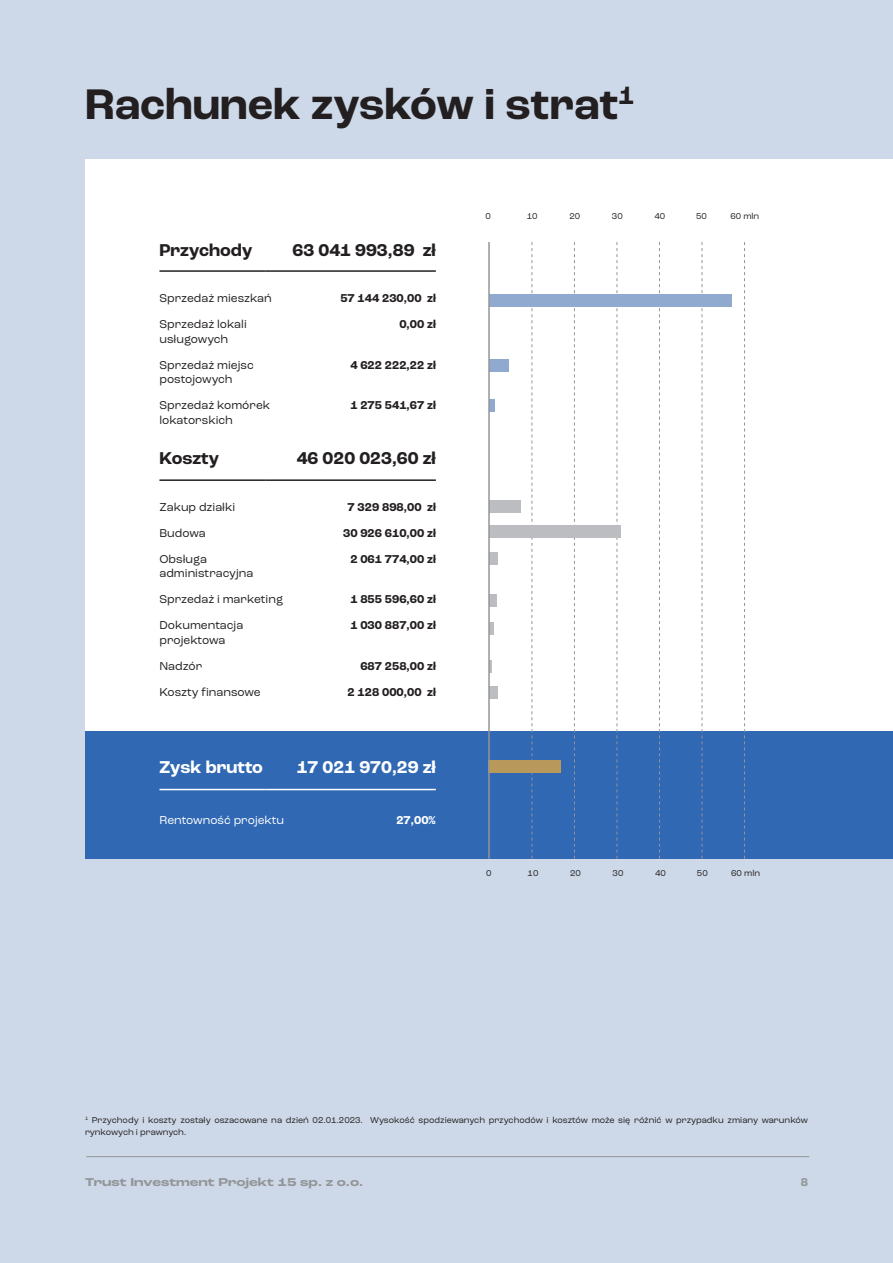
<style>
.page{position:relative;width:893px;height:1263px;background:#cdd9e8}
.page>*{position:absolute;margin:0;border:0;box-sizing:border-box;transform-origin:0 0}
.t1{font:700 45px "Roc Grotesk";color:#231f20}
.t2{font:700 18px "Roc Grotesk";color:#231f20}
.t3{font:700 18px "Roc Grotesk";color:#fff}
.t4{font:12px/14.4px "Roc Grotesk";color:#231f20}
.t5{font:700 12px "Roc Grotesk";color:#231f20}
.t6{font:700 expanded 12px "Roc Grotesk";color:#939598}
.t7{font:12px "Roc Grotesk";color:#fff}
.t8{font:700 12px "Roc Grotesk";color:#fff}
.t9{font:700 12px "Roc Grotesk";color:#939598}
.t10{font:9px/12px "Roc Grotesk";color:#231f20}
</style>
<div class="page">
<hr style="left:86px;top:1156px;width:723px;height:1px;background:#939598">
<div style="left:85px;top:159px;width:808px;height:700px;background:#fff"></div>
<div style="left:85px;top:731px;width:808px;height:128px;background:#3068b3"></div>
<svg style="left:531px;top:242px;width:1px;height:617px"></svg>
<svg style="left:574px;top:242px;width:1px;height:617px"></svg>
<svg style="left:659px;top:242px;width:1px;height:617px"></svg>
<svg style="left:617px;top:242px;width:1px;height:617px"></svg>
<hr style="left:159px;top:270px;width:107px;height:2px;background:#231f20">
<hr style="left:266px;top:270px;width:170px;height:2px;background:#231f20">
<hr style="left:159px;top:479px;width:107px;height:2px;background:#231f20">
<hr style="left:266px;top:479px;width:170px;height:2px;background:#231f20">
<hr style="left:159px;top:789px;width:107px;height:1px;background:#fff">
<hr style="left:266px;top:789px;width:170px;height:1px;background:#fff">
<div style="left:489px;top:500px;width:31px;height:13px;background:#bcbdc0"></div>
<div style="left:489px;top:594px;width:8px;height:13px;background:#bcbdc0"></div>
<div style="left:489px;top:359px;width:20px;height:12px;background:#8fa9cf"></div>
<div style="left:489px;top:399px;width:5px;height:13px;background:#8fa9cf"></div>
<div style="left:489px;top:525px;width:131px;height:13px;background:#bcbdc0"></div>
<div style="left:489px;top:760px;width:72px;height:12px;background:#b8985b"></div>
<hr style="left:489px;top:622px;width:4px;height:13px;background:#bcbdc0">
<div style="left:489px;top:552px;width:8px;height:13px;background:#bcbdc0"></div>
<div style="left:489px;top:686px;width:9px;height:13px;background:#bcbdc0"></div>
<svg style="left:490px;top:660px;width:2px;height:13px"></svg>
<svg style="left:702px;top:242px;width:1px;height:617px"></svg>
<svg style="left:744px;top:242px;width:1px;height:617px"></svg>
<div style="left:489px;top:294px;width:243px;height:13px;background:#8fa9cf"></div>
<hr style="left:488px;top:242px;width:2px;height:617px;background:#939598">
<h1 class="t1" style="left:85px;top:76px;width:551px">Rachunek zysków i strat<sup>1</sup></h1>
<h2 class="t2" style="left:159px;top:239px;width:95px">Przychody</h2>
<h2 class="t2" style="left:293px;top:239px;width:145px">63 041 993,89 zł</h2>
<p class="t4" style="left:159px;top:291px;width:114px">Sprzedaż mieszkań</p>
<p class="t5" style="left:340px;top:291px;width:97px">57 144 230,00 zł</p>
<p class="t4" style="left:159px;top:317px;width:89px">Sprzedaż lokali usługowych</p>
<p class="t5" style="left:399px;top:317px;width:38px">0,00 zł</p>
<p class="t4" style="left:159px;top:358px;width:96px">Sprzedaż miejsc postojowych</p>
<p class="t5" style="left:350px;top:357px;width:87px">4 622 222,22 zł</p>
<p class="t4" style="left:159px;top:398px;width:112px">Sprzedaż komórek lokatorskich</p>
<p class="t5" style="left:350px;top:398px;width:87px">1 275 541,67 zł</p>
<h2 class="t2" style="left:159px;top:447px;width:61px">Koszty</h2>
<h2 class="t2" style="left:297px;top:447px;width:141px">46 020 023,60 zł</h2>
<p class="t4" style="left:159px;top:499px;width:77px">Zakup działki</p>
<p class="t5" style="left:348px;top:499px;width:90px">7 329 898,00 zł</p>
<p class="t4" style="left:159px;top:525px;width:48px">Budowa</p>
<p class="t5" style="left:343px;top:525px;width:94px">30 926 610,00 zł</p>
<p class="t4" style="left:159px;top:552px;width:95px">Obsługa administracyjna</p>
<p class="t5" style="left:350px;top:551px;width:87px">2 061 774,00 zł</p>
<p class="t4" style="left:159px;top:592px;width:125px">Sprzedaż i marketing</p>
<p class="t5" style="left:350px;top:592px;width:87px">1 855 596,60 zł</p>
<p class="t4" style="left:159px;top:618px;width:85px">Dokumentacja projektowa</p>
<p class="t5" style="left:350px;top:618px;width:87px">1 030 887,00 zł</p>
<p class="t4" style="left:159px;top:659px;width:44px">Nadzór</p>
<p class="t5" style="left:360px;top:658px;width:77px">687 258,00 zł</p>
<p class="t4" style="left:159px;top:685px;width:103px">Koszty finansowe</p>
<p class="t5" style="left:348px;top:685px;width:90px">2 128 000,00 zł</p>
<h2 class="t3" style="left:159px;top:756px;width:105px">Zysk brutto</h2>
<h2 class="t3" style="left:297px;top:756px;width:141px">17 021 970,29 zł</h2>
<p class="t7" style="left:159px;top:813px;width:126px">Rentowność projektu</p>
<p class="t8" style="left:396px;top:813px;width:41px">27,00%</p>
<p class="t10" style="left:486px;top:210px;width:7px">0</p>
<p class="t10" style="left:527px;top:210px;width:12px">10</p>
<p class="t10" style="left:569px;top:210px;width:12px">20</p>
<p class="t10" style="left:612px;top:210px;width:12px">30</p>
<p class="t10" style="left:654px;top:210px;width:12px">40</p>
<p class="t10" style="left:696px;top:210px;width:12px">50</p>
<p class="t10" style="left:730px;top:210px;width:30px">60 mln</p>
<p class="t10" style="left:486px;top:867px;width:7px">0</p>
<p class="t10" style="left:528px;top:867px;width:12px">10</p>
<p class="t10" style="left:570px;top:867px;width:12px">20</p>
<p class="t10" style="left:613px;top:867px;width:12px">30</p>
<p class="t10" style="left:655px;top:867px;width:12px">40</p>
<p class="t10" style="left:697px;top:867px;width:12px">50</p>
<p class="t10" style="left:731px;top:867px;width:30px">60 mln</p>
<p class="t10" style="left:85px;top:1114px;width:724px"><sup>1</sup> Przychody i koszty zostały oszacowane na dzień 02.01.2023. Wysokość spodziewanych przychodów i kosztów może się różnić w przypadku zmiany warunków rynkowych i prawnych.</p>
<p class="t6" style="left:85px;top:1175px;width:280px">Trust Investment Projekt 15 sp. z o.o.</p>
<p class="t9" style="left:801px;top:1175px;width:9px">8</p>
</div>
